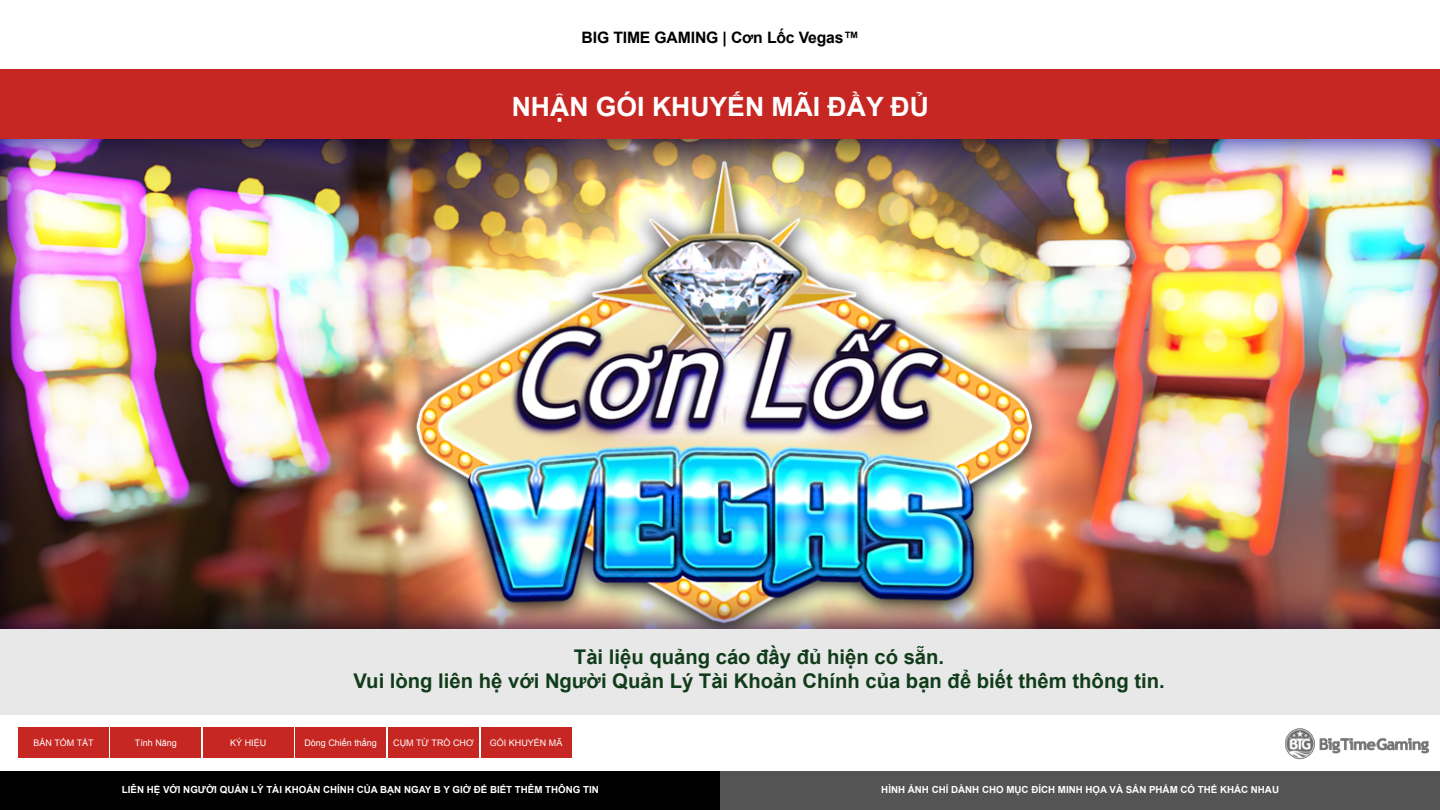
<style>
.page{position:relative;width:1440px;height:810px;background:#fff}
.page>*{position:absolute;margin:0;border:0;box-sizing:border-box;transform-origin:0 0}
.t1{font:700 26.55px "Arial";color:#fff}
.t2{font:700 20.25px/24.3px "Arial";color:#113c1a;text-align:center}
.t3{font:700 15.75px "Arial";letter-spacing:-.01em;color:#000}
.t4{font:700 9.75px "Arial";color:#fff}
.t5{font:9px "Arial";color:#fff}
</style>
<div class="page">
<div style="left:0;top:70px;width:1440px;height:644px;background:#e8e8e8"></div>
<img style="left:1285px;top:728px;width:145px;height:32px">
<div style="left:18px;top:728px;width:91px;height:30px;background:#c72722"></div>
<div style="left:111px;top:728px;width:90px;height:30px;background:#c72722"></div>
<div style="left:203px;top:728px;width:90px;height:30px;background:#c72722"></div>
<div style="left:296px;top:728px;width:90px;height:30px;background:#c72722"></div>
<div style="left:388px;top:728px;width:91px;height:30px;background:#c72722"></div>
<div style="left:481px;top:728px;width:90px;height:30px;background:#c72722"></div>
<img style="left:0;top:138px;width:1440px;height:491px">
<div style="left:0;top:771px;width:720px;height:39px;background:#000"></div>
<div style="left:720px;top:771px;width:720px;height:39px;background:#545454"></div>
<div style="left:0;top:69px;width:1440px;height:69px;background:#c72722"></div>
<h3 class="t3" style="left:582px;top:27px;width:279px">BIG TIME GAMING | Cơn Lốc Vegas™</h3>
<h1 class="t1" style="left:512px;top:89px;width:419px">NHẬN GÓI KHUYẾN MÃI ĐẦY ĐỦ</h1>
<h2 class="t2" style="left:354px;top:645px;width:813px">Tài liệu quảng cáo đầy đủ hiện có sẵn.<br>Vui lòng liên hệ với Người Quản Lý Tài Khoản Chính của bạn để biết thêm thông tin.</h2>
<p class="t5" style="left:34px;top:737px;width:62px">BẢN TÓM TẮT</p>
<p class="t5" style="left:135px;top:737px;width:44px">Tính Năng</p>
<p class="t5" style="left:230px;top:737px;width:38px">KÝ HIỆU</p>
<p class="t5" style="left:304px;top:737px;width:74px">Dòng Chiến thắng</p>
<p class="t5" style="left:393px;top:737px;width:82px">CỤM TỪ TRÒ CHƠ</p>
<p class="t5" style="left:490px;top:737px;width:74px">GÓI KHUYẾN MÃ</p>
<p class="t4" style="left:122px;top:783px;width:479px">LIÊN HỆ VỚI NGƯỜI QUẢN LÝ TÀI KHOẢN CHÍNH CỦA BẠN NGAY B Y GIỜ ĐỂ BIẾT THÊM THÔNG TIN</p>
<p class="t4" style="left:881px;top:783px;width:399px">HÌNH ẢNH CHỈ DÀNH CHO MỤC ĐÍCH MINH HỌA VÀ SẢN PHẨM CÓ THỂ KHÁC NHAU</p>
</div>
